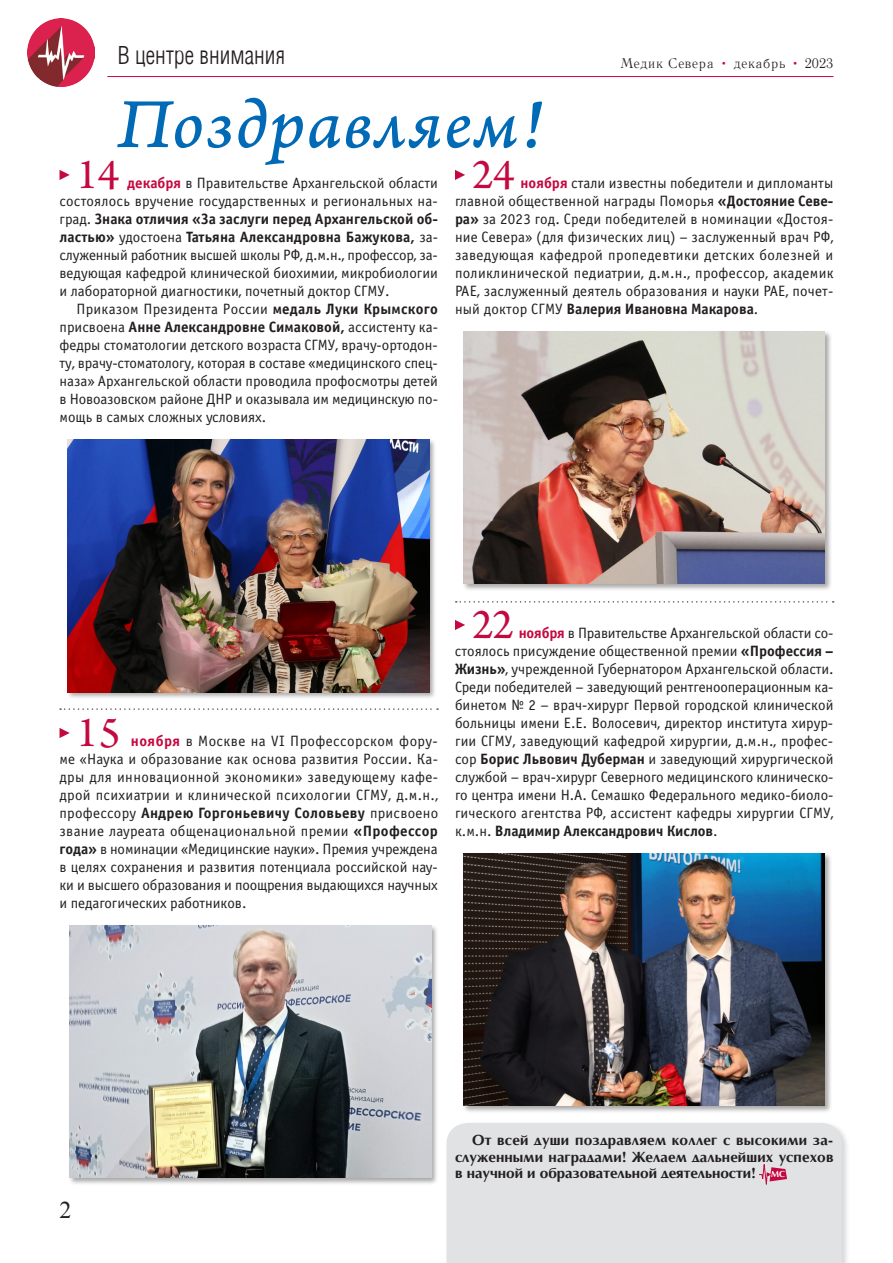
<style>
.page{position:relative;width:893px;height:1263px;background:#fff}
.page>*{position:absolute;margin:0;border:0;box-sizing:border-box;transform-origin:0 0}
.t1{font:73.5px "Arno Pro Italic Caption";letter-spacing:.02em;color:#016ab6}
.t2{font:45px "Arno Pro";color:#c40940}
.t3{font:300 condensed 24px "AG Letterica";color:#231f20}
.t4{font:24px "Times New Roman";color:#231f20}
.t5{font:15px/18px "Officina Sans C";color:#231f20;text-align:justify}
.t6{font:700 15px/16.5px "Optima";color:#231f20;text-align:justify}
.t7{font:13.5px "Literaturnaya CTT";color:#231f20}
.t8{font:700 9px "Optima";color:#fff}
.s1{color:#c40940}
.s2{font-weight:700;color:#c40940}
.s3{font-weight:700}
</style>
<div class="page">
<hr style="left:107px;top:76px;width:726px;height:1px;background:#c40940">
<img style="left:27px;top:19px;width:67px;height:67px">
<div style="left:445px;top:1121px;width:404px;height:142px;background:#9d9fa2;opacity:.4"></div>
<div style="left:446px;top:1123px;width:396px;height:140px;background:#e1e2e4"></div>
<svg style="left:60px;top:708px;width:378px;height:2px"></svg>
<svg style="left:456px;top:601px;width:378px;height:2px"></svg>
<div style="left:68px;top:924px;width:370px;height:261px;background:#231f20;opacity:.4"></div>
<img style="left:70px;top:925px;width:361px;height:253px">
<div style="left:462px;top:852px;width:370px;height:261px;background:#231f20;opacity:.4"></div>
<img style="left:463px;top:853px;width:362px;height:253px">
<div style="left:462px;top:330px;width:370px;height:261px;background:#231f20;opacity:.4"></div>
<img style="left:463px;top:331px;width:362px;height:253px">
<div style="left:66px;top:438px;width:371px;height:261px;background:#231f20;opacity:.4"></div>
<img style="left:68px;top:440px;width:361px;height:252px">
<svg style="left:60px;top:170px;width:10px;height:10px"></svg>
<svg style="left:60px;top:728px;width:10px;height:10px"></svg>
<svg style="left:455px;top:620px;width:10px;height:10px"></svg>
<svg style="left:455px;top:170px;width:10px;height:10px"></svg>
<svg style="left:758px;top:1157px;width:29px;height:35px"></svg>
<h3 class="t3" style="left:118px;top:41px;width:169px">В центре внимания</h3>
<p class="t7" style="left:620px;top:56px;width:215px">Медик Севера <span class="s1">•</span> декабрь <span class="s1">•</span> 2023</p>
<h1 class="t1" style="left:117px;top:80px;width:428px">Поздравляем!</h1>
<h2 class="t2" style="left:77px;top:149px;width:44px">14</h2>
<h2 class="t2" style="left:472px;top:149px;width:44px">24</h2>
<p class="t5" style="left:60px;top:174px;width:380px;text-indent:68px"><span class="s2">декабря</span> в Правительстве Архангельской области состоялось вручение государственных и региональных на&shy;град. <span class="s3">Знака отличия «За заслуги перед Архангельской об&shy;ластью»</span> удостоена <span class="s3">Татьяна Александровна Бажукова,</span> за&shy;служенный работник высшей школы РФ, д.м.н., профессор, за&shy;ведующая кафедрой клинической биохимии, микробиологии и лабораторной диагностики, почетный доктор СГМУ.</p>
<p class="t5" style="left:60px;top:300px;width:380px;text-indent:17px">Приказом Президента России <span class="s3">медаль Луки Крымского </span>присвоена <span class="s3">Анне Александровне Симаковой,</span> ассистенту ка&shy;федры стоматологии детского возраста СГМУ, врачу-ортодон&shy;ту, врачу-стоматологу, которая в составе «медицинского спец&shy;наза» Архангельской области проводила профосмотры детей в Новоазовском районе ДНР и оказывала им медицинскую по&shy;мощь в самых сложных условиях.</p>
<p class="t5" style="left:455px;top:174px;width:380px;text-indent:65px"><span class="s2">ноября</span> стали известны победители и дипломанты главной общественной награды Поморья <span class="s3">«Достояние Севе&shy;ра»</span> за 2023 год. Среди победителей в номинации «Достоя&shy;ние Севера» (для физических лиц) – заслуженный врач РФ, заведующая кафедрой пропедевтики детских болезней и поликлинической педиатрии, д.м.н., профессор, академик РАЕ, заслуженный деятель образования и науки РАЕ, почет&shy;ный доктор СГМУ <span class="s3">Валерия Ивановна Макарова</span>.</p>
<h2 class="t2" style="left:77px;top:707px;width:45px">15</h2>
<p class="t5" style="left:60px;top:732px;width:380px;text-indent:71px"><span class="s2">ноября</span> в Москве на VI Профессорском фору&shy;ме «Наука и образование как основа развития России. Ка&shy;дры для инновационной экономики» заведующему кафе&shy;дрой психиатрии и клинической психологии СГМУ, д.м.н., профессору <span class="s3">Андрею Горгоньевичу Соловьеву</span> присвоено звание лауреата общенациональной премии <span class="s3">«Профессор года»</span> в номинации «Медицинские науки». Премия учреждена в целях сохранения и развития потенциала российской нау&shy;ки и высшего образования и поощрения выдающихся научных и педагогических работников.</p>
<h2 class="t2" style="left:472px;top:599px;width:43px">22</h2>
<p class="t5" style="left:455px;top:624px;width:380px;text-indent:64px"><span class="s2">ноября</span> в Правительстве Архангельской области со&shy;стоялось присуждение общественной премии <span class="s3">«Профессия – Жизнь»</span>, учрежденной Губернатором Архангельской области.<br>Среди победителей – заведующий рентгенооперационным ка&shy;бинетом № 2 – врач-хирург Первой городской клинической больницы имени Е.Е. Волосевич, директор института хирур&shy;гии СГМУ, заведующий кафедрой хирургии, д.м.н., профес&shy;сор <span class="s3">Борис Львович Дуберман</span> и заведующий хирургической службой – врач-хирург Северного медицинского клиническо&shy;го центра имени Н.А. Семашко Федерального медико-биоло&shy;гического агентства РФ, ассистент кафедры хирургии СГМУ, к.м.н. <span class="s3">Владимир Александрович Кислов</span>.</p>
<h3 class="t4" style="left:60px;top:1194px;width:13px">2</h3>
<p class="t6" style="left:455px;top:1132px;width:380px;text-indent:17px">От всей души поздравляем коллег с высокими за&shy;служенными наградами! Желаем дальнейших успехов в научной и образовательной деятельности!</p>
<p class="t8" style="left:771px;top:1169px;width:15px">МС</p>
</div>
